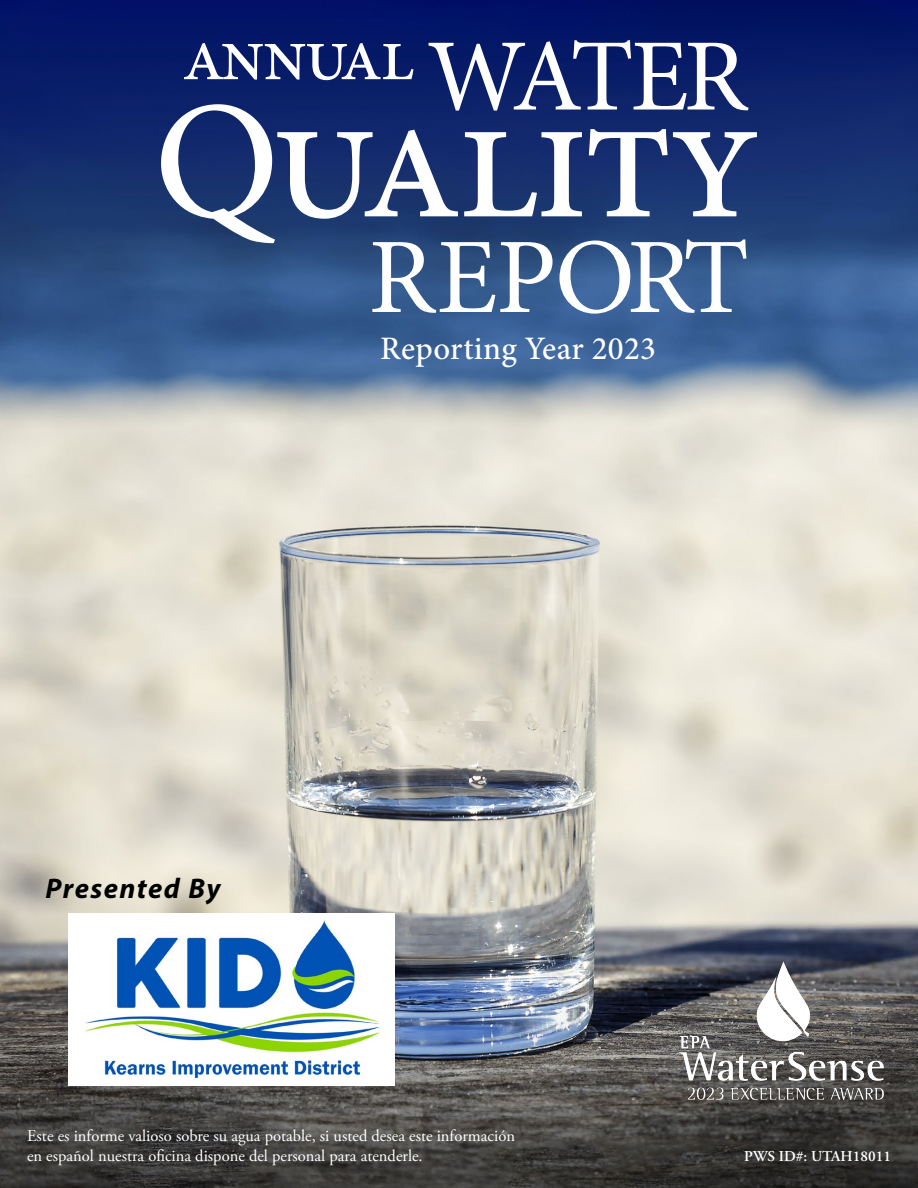
<style>
.page{position:relative;width:918px;height:1188px;background:#fff}
.page>*{position:absolute;margin:0;border:0;box-sizing:border-box;transform-origin:0 0}
.t1{font:500 32.85px "Minion Pro";letter-spacing:.01em;color:#fff}
.Presented_By_24{font:italic 700 28.5px "Myriad Pro";letter-spacing:.05em;color:#000}
.PWS_ID{font:16.5px/19.8px "Adobe Garamond Pro";color:#fff}
.PWS_ID-2{font:600 15px "Adobe Garamond Pro";color:#fff}
</style>
<div class="page">
<img style="left:0;top:0;width:918px;height:1188px">
<svg style="left:372px;top:243px;width:374px;height:71px"></svg>
<svg style="left:161px;top:104px;width:596px;height:139px"></svg>
<svg style="left:429px;top:40px;width:320px;height:71px"></svg>
<svg style="left:184px;top:43px;width:229px;height:37px"></svg>
<img style="left:69px;top:913px;width:326px;height:173px">
<img style="left:663px;top:950px;width:241px;height:167px">
<h1 class="t1" style="left:380px;top:326px;width:277px">Reporting Year 2023</h1>
<p class="Presented_By_24" style="left:45px;top:869px;width:177px">Presented By</p>
<p class="PWS_ID" style="left:27px;top:1127px;width:490px">Este es informe valioso sobre su agua potable, si usted desea este información en español nuestra oficina dispone del personal para atenderle.</p>
<p class="PWS_ID-2" style="left:744px;top:1148px;width:148px">PWS ID#: UTAH18011</p>
</div>
